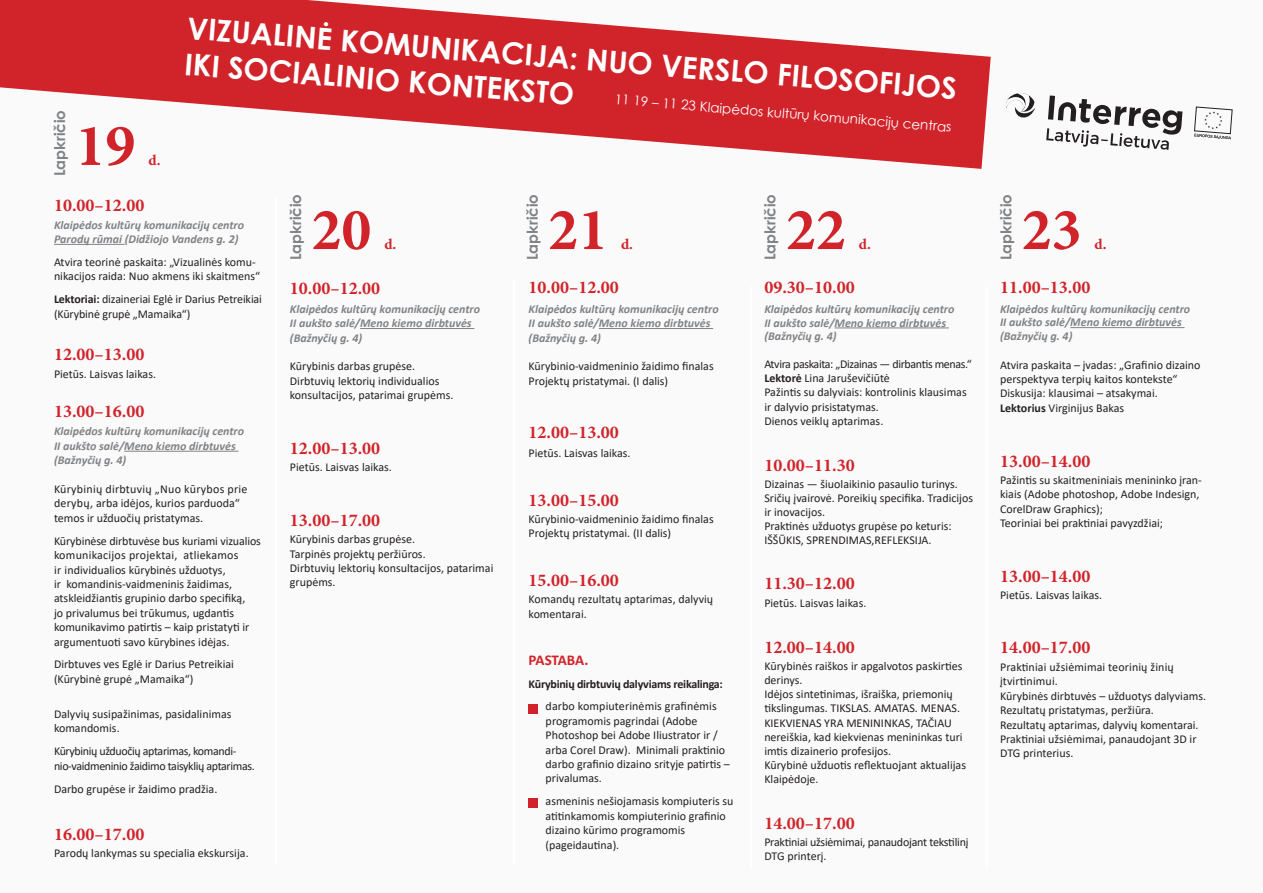
<style>
.page{position:relative;width:1263px;height:893px;background:#fafafa}
.page>*{position:absolute;margin:0;border:0;box-sizing:border-box;transform-origin:0 0}
.t1{font:700 60px "Minion Pro";color:#d1232a}
.t2{font:700 30px/37.8px "Century Gothic";color:#fff}
.t3{font:700 18px "Minion Pro";color:#d1232a}
.t4{font:700 15px "Century Gothic";color:#808285}
.t5{font:700 15px "Minion Pro";color:#d1232a}
.t6{font:700 15px "Calibri";letter-spacing:-.01em;color:#d1232a}
.t7{font:13.5px "Century Gothic";color:#fff}
.t8{font:12px/14.4px "Calibri";color:#231f20}
.t9{font:italic 700 12px/14.4px "Calibri";color:#808285}
.t10{font:12px/14.4px "Calibri";letter-spacing:-.03em;color:#231f20}
.t11{font:12px/14.1px "Calibri";letter-spacing:-.02em;color:#231f20}
.t12{font:700 12px "Calibri";letter-spacing:-.02em;color:#231f20}
.s1{font-weight:700}
</style>
<div class="page">
<svg style="left:0;top:0;width:991px;height:169px;fill:#d1232a"></svg>
<hr style="left:54px;top:244px;width:71px;height:1px;background:#808285">
<hr style="left:124px;top:451px;width:114px;height:1px;background:#808285">
<hr style="left:360px;top:328px;width:114px;height:1px;background:#808285">
<hr style="left:599px;top:328px;width:114px;height:1px;background:#808285">
<hr style="left:834px;top:328px;width:115px;height:1px;background:#808285">
<hr style="left:1070px;top:327px;width:114px;height:1px;background:#808285">
<hr style="left:275px;top:198px;width:2px;height:665px;background:#fff">
<hr style="left:513px;top:280px;width:2px;height:583px;background:#fff">
<hr style="left:750px;top:287px;width:2px;height:582px;background:#fff">
<hr style="left:985px;top:287px;width:3px;height:582px;background:#fff">
<div style="left:529px;top:704px;width:9px;height:9px;background:#d1232a"></div>
<div style="left:529px;top:798px;width:9px;height:9px;background:#d1232a"></div>
<svg style="left:1006px;top:93px;width:29px;height:25px"></svg>
<svg style="left:1046px;top:95px;width:136px;height:55px"></svg>
<svg style="left:1194px;top:107px;width:38px;height:32px"></svg>
<p class="t4" style="left:48px;top:176px;width:68px;rotate:-90deg">Lapkričio</p>
<p class="t1" style="left:75px;top:103px;width:61px">19</p>
<p class="t5" style="left:149px;top:150px;width:13px">d.</p>
<p class="t2" style="left:190px;top:4px;width:773px;rotate:5deg">VIZUALINĖ KOMUNIKACIJA: NUO VERSLO FILOSOFIJOS<br>IKI SOCIALINIO KONTEKSTO</p>
<p class="t7" style="left:616px;top:89px;width:339px;rotate:5deg">11 19 – 11 23 Klaipėdos kultūrų komunikacijų centras</p>
<p class="t3" style="left:54px;top:193px;width:92px">10.00–12.00</p>
<p class="t9" style="left:54px;top:217px;width:192px">Klaipėdos kultūrų komunikacijų centro<br>Parodų rūmai (Didžiojo Vandens g. 2)</p>
<p class="t8" style="left:54px;top:254px;width:208px">Atvira teorinė paskaita: „Vizualinės komu&shy;nikacijos raida: Nuo akmens iki skaitmens“</p>
<p class="t8" style="left:54px;top:292px;width:209px"><span class="s1">Lektoriai:</span> dizaineriai Eglė ir Darius Petreikiai (Kūrybinė grupė „Mamaika“)</p>
<p class="t3" style="left:54px;top:341px;width:92px">12.00–13.00</p>
<p class="t8" style="left:54px;top:366px;width:104px">Pietūs. Laisvas laikas.</p>
<p class="t3" style="left:54px;top:398px;width:92px">13.00–16.00</p>
<p class="t9" style="left:54px;top:424px;width:192px">Klaipėdos kultūrų komunikacijų centro<br>II aukšto salė/Meno kiemo dirbtuvės (Bažnyčių g. 4)</p>
<p class="t8" style="left:54px;top:482px;width:195px">Kūrybinių dirbtuvių „Nuo kūrybos prie derybų, arba idėjos, kurios parduoda“ temos ir užduočių pristatymas.</p>
<p class="t8" style="left:54px;top:533px;width:208px">Kūrybinėse dirbtuvėse bus kuriami vizualios komunikacijos projektai, atliekamos<br>ir individualios kūrybinės užduotys,<br>ir komandinis-vaidmeninis žaidimas, atskleidžiantis grupinio darbo specifiką,<br>jo privalumus bei trūkumus, ugdantis komunikavimo patirtis – kaip pristatyti ir argumentuoti savo kūrybines idėjas.</p>
<p class="t8" style="left:54px;top:657px;width:181px">Dirbtuves ves Eglė ir Darius Petreikiai (Kūrybinė grupė „Mamaika“)</p>
<p class="t8" style="left:54px;top:707px;width:179px">Dalyvių susipažinimas, pasidalinimas komandomis.</p>
<p class="t10" style="left:54px;top:744px;width:202px">Kūrybinių užduočių aptarimas, komandi&shy;nio-vaidmeninio žaidimo taisyklių aptarimas.</p>
<p class="t8" style="left:54px;top:781px;width:165px">Darbo grupėse ir žaidimo pradžia.</p>
<p class="t3" style="left:54px;top:822px;width:92px">16.00–17.00</p>
<p class="t8" style="left:54px;top:845px;width:196px">Parodų lankymas su specialia ekskursija.</p>
<p class="t4" style="left:284px;top:260px;width:68px;rotate:-90deg">Lapkričio</p>
<p class="t1" style="left:311px;top:188px;width:61px">20</p>
<p class="t5" style="left:384px;top:234px;width:13px">d.</p>
<p class="t3" style="left:290px;top:275px;width:92px">10.00–12.00</p>
<p class="t9" style="left:290px;top:301px;width:192px">Klaipėdos kultūrų komunikacijų centro<br>II aukšto salė/Meno kiemo dirbtuvės (Bažnyčių g. 4)</p>
<p class="t8" style="left:290px;top:359px;width:127px">Kūrybinis darbas grupėse.</p>
<p class="t8" style="left:290px;top:373px;width:151px">Dirbtuvių lektorių individualios</p>
<p class="t8" style="left:290px;top:388px;width:165px">konsultacijos, patarimai grupėms.</p>
<p class="t3" style="left:290px;top:435px;width:92px">12.00–13.00</p>
<p class="t8" style="left:290px;top:460px;width:104px">Pietūs. Laisvas laikas.</p>
<p class="t3" style="left:290px;top:508px;width:92px">13.00–17.00</p>
<p class="t8" style="left:290px;top:532px;width:127px">Kūrybinis darbas grupėse.</p>
<p class="t8" style="left:290px;top:546px;width:137px">Tarpinės projektų peržiūros.</p>
<p class="t8" style="left:290px;top:560px;width:205px">Dirbtuvių lektorių konsultacijos, patarimai grupėms.</p>
<p class="t4" style="left:521px;top:260px;width:68px;rotate:-90deg">Lapkričio</p>
<p class="t1" style="left:548px;top:188px;width:61px">21</p>
<p class="t5" style="left:621px;top:234px;width:13px">d.</p>
<p class="t3" style="left:529px;top:275px;width:92px">10.00–12.00</p>
<p class="t9" style="left:529px;top:301px;width:192px">Klaipėdos kultūrų komunikacijų centro<br>II aukšto salė/Meno kiemo dirbtuvės (Bažnyčių g. 4)</p>
<p class="t8" style="left:529px;top:359px;width:187px">Kūrybinio-vaidmeninio žaidimo finalas</p>
<p class="t8" style="left:529px;top:373px;width:141px">Projektų pristatymai. (I dalis)</p>
<p class="t3" style="left:529px;top:419px;width:92px">12.00–13.00</p>
<p class="t8" style="left:529px;top:445px;width:104px">Pietūs. Laisvas laikas.</p>
<p class="t3" style="left:529px;top:487px;width:92px">13.00–15.00</p>
<p class="t8" style="left:529px;top:511px;width:187px">Kūrybinio-vaidmeninio žaidimo finalas</p>
<p class="t8" style="left:529px;top:526px;width:144px">Projektų pristatymai. (II dalis)</p>
<p class="t3" style="left:529px;top:568px;width:92px">15.00–16.00</p>
<p class="t8" style="left:529px;top:592px;width:186px">Komandų rezultatų aptarimas, dalyvių komentarai.</p>
<p class="t6" style="left:529px;top:649px;width:61px">PASTABA.</p>
<p class="t12" style="left:529px;top:675px;width:196px">Kūrybinių dirbtuvių dalyviams reikalinga:</p>
<p class="t8" style="left:546px;top:699px;width:186px">darbo kompiuterinėmis grafinėmis programomis pagrindai (Adobe<br>Photoshop bei Adobe Iliustrator ir / arba Corel Draw). Minimali praktinio darbo grafinio dizaino srityje patirtis – privalumas.</p>
<p class="t8" style="left:546px;top:794px;width:189px">asmeninis nešiojamasis kompiuteris su atitinkamomis kompiuterinio grafinio dizaino kūrimo programomis</p>
<p class="t8" style="left:546px;top:837px;width:75px">(pageidautina).</p>
<p class="t4" style="left:759px;top:260px;width:68px;rotate:-90deg">Lapkričio</p>
<p class="t1" style="left:786px;top:188px;width:61px">22</p>
<p class="t5" style="left:859px;top:234px;width:13px">d.</p>
<p class="t3" style="left:764px;top:275px;width:92px">09.30–10.00</p>
<p class="t9" style="left:764px;top:301px;width:192px;line-height:13.8px">Klaipėdos kultūrų komunikacijų centro<br>II aukšto salė/Meno kiemo dirbtuvės (Bažnyčių g. 4)</p>
<p class="t10" style="left:764px;top:357px;width:209px">Atvira paskaita: „Dizainas — dirbantis menas.“</p>
<p class="t8" style="left:764px;top:371px;width:127px"><span class="s1">Lektorė</span> Lina Jaruševičiūtė</p>
<p class="t8" style="left:764px;top:385px;width:204px">Pažintis su dalyviais: kontrolinis klausimas ir dalyvio prisistatymas.</p>
<p class="t8" style="left:764px;top:413px;width:121px">Dienos veiklų aptarimas.</p>
<p class="t3" style="left:764px;top:453px;width:92px">10.00–11.30</p>
<p class="t8" style="left:764px;top:476px;width:210px">Dizainas — šiuolaikinio pasaulio turinys.<br>Sričių įvairovė. Poreikių specifika. Tradicijos ir inovacijos.</p>
<p class="t8" style="left:764px;top:519px;width:189px">Praktinės užduotys grupėse po keturis:<br>IŠŠŪKIS, SPRENDIMAS,REFLEKSIJA.</p>
<p class="t3" style="left:764px;top:570px;width:92px">11.30–12.00</p>
<p class="t8" style="left:764px;top:595px;width:104px">Pietūs. Laisvas laikas.</p>
<p class="t3" style="left:764px;top:635px;width:92px">12.00–14.00</p>
<p class="t8" style="left:764px;top:659px;width:200px">Kūrybinės raiškos ir apgalvotos paskirties derinys.</p>
<p class="t8" style="left:764px;top:687px;width:197px">Idėjos sintetinimas, išraiška, priemonių tikslingumas. TIKSLAS. AMATAS. MENAS.</p>
<p class="t8" style="left:764px;top:715px;width:200px">KIEKVIENAS YRA MENININKAS, TAČIAU nereiškia, kad kiekvienas menininkas turi imtis dizainerio profesijos.</p>
<p class="t8" style="left:764px;top:757px;width:203px">Kūrybinė užduotis reflektuojant aktualijas<br>Klaipėdoje.</p>
<p class="t3" style="left:764px;top:810px;width:92px">14.00–17.00</p>
<p class="t11" style="left:764px;top:835px;width:206px">Praktiniai užsiėmimai, panaudojant tekstilinį<br>DTG printerį.</p>
<p class="t4" style="left:994px;top:260px;width:68px;rotate:-90deg">Lapkričio</p>
<p class="t1" style="left:1021px;top:188px;width:61px">23</p>
<p class="t5" style="left:1094px;top:234px;width:13px">d.</p>
<p class="t3" style="left:1000px;top:275px;width:92px">11.00–13.00</p>
<p class="t9" style="left:1000px;top:302px;width:192px;line-height:13.5px">Klaipėdos kultūrų komunikacijų centro<br>II aukšto salė/Meno kiemo dirbtuvės (Bažnyčių g. 4)</p>
<p class="t8" style="left:1000px;top:357px;width:202px">Atvira paskaita – įvadas: „Grafinio dizaino perspektyva terpių kaitos kontekste“</p>
<p class="t8" style="left:1000px;top:386px;width:159px">Diskusija: klausimai – atsakymai.</p>
<p class="t8" style="left:1000px;top:400px;width:126px"><span class="s1">Lektorius</span> Virginijus Bakas</p>
<p class="t3" style="left:1000px;top:448px;width:92px">13.00–14.00</p>
<p class="t8" style="left:1000px;top:472px;width:203px">Pažintis su skaitmeniniais menininko įran&shy;kiais (Adobe photoshop, Adobe Indesign,<br>CorelDraw Graphics);</p>
<p class="t8" style="left:1000px;top:515px;width:165px">Teoriniai bei praktiniai pavyzdžiai;</p>
<p class="t3" style="left:1000px;top:563px;width:92px">13.00–14.00</p>
<p class="t8" style="left:1000px;top:587px;width:104px">Pietūs. Laisvas laikas.</p>
<p class="t3" style="left:1000px;top:635px;width:92px">14.00–17.00</p>
<p class="t8" style="left:1000px;top:659px;width:175px">Praktiniai užsiėmimai teorinių žinių įtvirtinimui.</p>
<p class="t8" style="left:1000px;top:688px;width:207px">Kūrybinės dirbtuvės – užduotys dalyviams.</p>
<p class="t8" style="left:1000px;top:703px;width:155px">Rezultatų pristatymas, peržiūra.</p>
<p class="t8" style="left:1000px;top:717px;width:200px">Rezultatų aptarimas, dalyvių komentarai.</p>
<p class="t8" style="left:1000px;top:731px;width:198px">Praktiniai užsiėmimai, panaudojant 3D ir<br>DTG printerius.</p>
</div>
